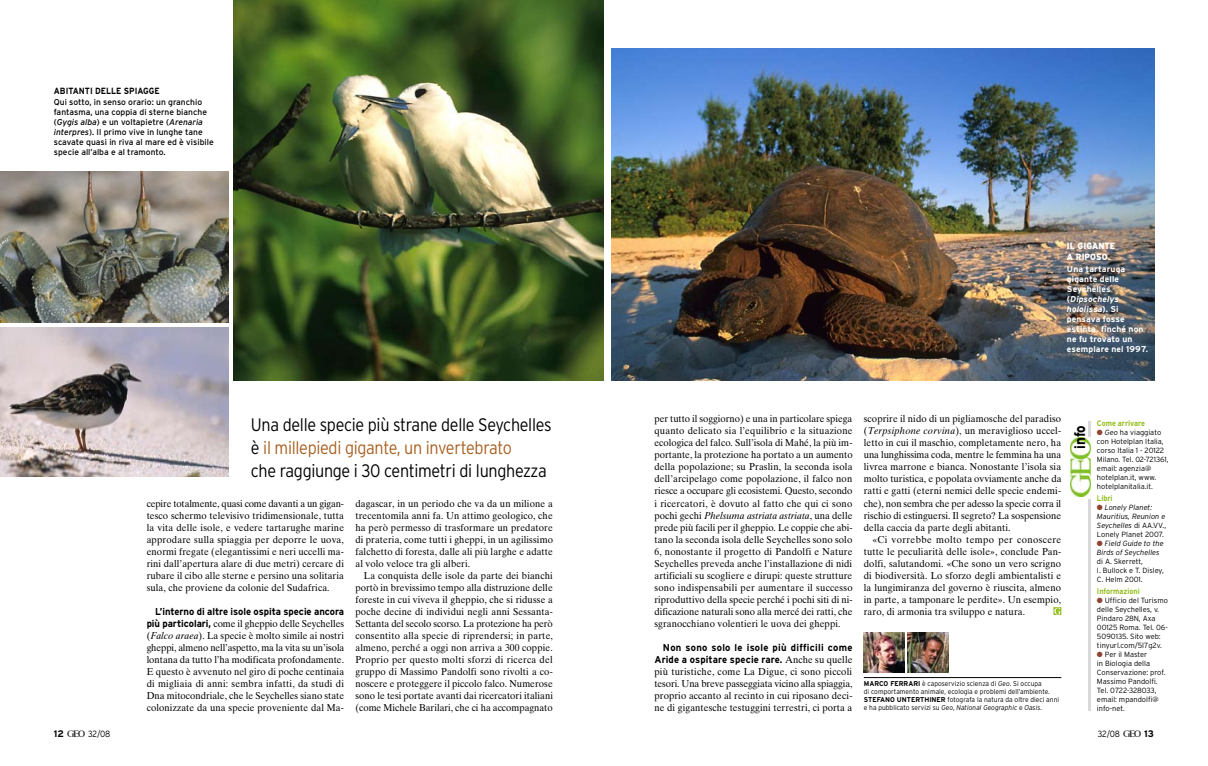
<style>
.page{position:relative;width:1208px;height:766px;background:#fff}
.page>*{position:absolute;margin:0;border:0;box-sizing:border-box;transform-origin:0 0}
.t1{font:300 18px/23px "Interstate";letter-spacing:-.02em;color:#000;scale:.9 1}
.t2{font:700 15px "Interstate";color:#000;scale:.9 1}
.t3{font:10px/12px "Times Ten LT Std";letter-spacing:.01em;color:#000;text-align:justify;scale:.95 1}
.t4{font:700 10px/12px "Interstate";letter-spacing:.01em;color:#000;text-align:right;scale:.95 1}
.t5{font:700 9px "Interstate";color:#000;scale:.9 1}
.t6{font:300 9px "Interstate";letter-spacing:-.01em;color:#000;scale:.9 1}
.t7{font:900 9px/11px "Interstate";letter-spacing:.01em;color:#fff;scale:.9 1}
.t8{font:8.5px/10px "Interstate";color:#000}
.t9{font:700 8.5px/10px "Interstate";letter-spacing:.01em;color:#fff}
.t10{font:700 8px "Interstate";color:#96bf21;scale:.9 1}
.t11{font:300 7.5px/9px "Interstate";color:#000}
.t12{font:italic 300 7.5px/9px "Interstate";color:#000}
.t13{font:300 7px/8px "Interstate";letter-spacing:.005em;color:#000;scale:.95 1}
.t14{font:700 7px "Interstate";letter-spacing:-.01em;color:#000;scale:.95 1}
.s1{font-style:italic}
.s2{color:#a85f20}
.s3{font-family:"Interstate";font-weight:700}
.s4{font-family:"Times Ten LT Std";font-weight:400}
.s5{font-weight:700}
.s6{color:#8f4534}
.s7{font-style:normal}
.s8{font-weight:700;font-size:9.5px}
.s9{font-family:"GEO Logo Font";font-weight:400;font-size:8.5px}
</style>
<div class="page">
<img style="left:234px;top:0;width:370px;height:381px">
<img style="left:612px;top:48px;width:542px;height:333px">
<img style="left:0;top:327px;width:228px;height:149px">
<img style="left:0;top:171px;width:228px;height:151px">
<hr style="left:1088px;top:421px;width:2px;height:289px;background:#d9dadb">
<img style="left:1075px;top:458px;width:16px;height:40px">
<hr style="left:1088px;top:460px;width:3px;height:29px;background:#fff">
<img style="left:1070px;top:437px;width:20px;height:59px">
<svg style="left:1087px;top:442px;width:4px;height:16px"></svg>
<hr style="left:864px;top:677px;width:197px;height:1px;background:#000">
<img style="left:864px;top:632px;width:40px;height:40px">
<img style="left:908px;top:632px;width:40px;height:40px">
<svg style="left:1053px;top:607px;width:8px;height:8px"></svg>
<p class="t5" style="left:54px;top:86px;width:23px">abitant</p>
<p class="t5" style="left:90px;top:86px;width:60px">i delle spiagg</p>
<p class="t5" style="left:155px;top:86px;width:7px">e</p>
<p class="t8" style="left:54px;top:97px;width:161px">Qui sotto, in senso orario: un granchio fantasma, una coppia di sterne bianche (<span class="s1">Gygis alba</span>) e un voltapietre (<span class="s1">Arenaria interpres</span>). Il primo vive in lunghe tane scavate quasi in riva al mare ed è visibile specie all’alba e al tramonto.</p>
<h1 class="t1" style="left:251px;top:412px;width:335px">Una delle specie più strane delle Seychelles è <span class="s2">il millepiedi gigante, un invertebrato<br></span>che raggiunge i 30 centimetri di lunghezza</h1>
<p class="t3" style="left:147px;top:497px;width:209px">cepire totalmente, quasi come davanti a un gigan&shy;tesco schermo televisivo tridimensionale, tutta la vita delle isole, e vedere tartarughe marine approdare sulla spiaggia per deporre le uova, enormi fregate (elegantissimi e neri uccelli ma&shy;rini dall’apertura alare di due metri) cercare di rubare il cibo alle sterne e persino una solitaria sula, che proviene da colonie del Sudafrica.</p>
<p class="t4" style="left:155px;top:604px;width:200px">L’interno di altre isole ospita specie ancora</p>
<p class="t3" style="left:147px;top:617px;width:209px"><span class="s3">più particolari,</span> come il gheppio delle Seychelles (<span class="s1">Falco araea</span>). La specie è molto simile ai nostri gheppi, almeno nell’aspetto, ma la vita su un’isola lontana da tutto l’ha modificata profondamente.<br>E questo è avvenuto nel giro di poche centinaia di migliaia di anni: sembra infatti, da studi di Dna mitocondriale, che le Seychelles siano state colonizzate da una specie proveniente dal Ma-</p>
<p class="t3" style="left:355px;top:497px;width:209px">dagascar, in un periodo che va da un milione a trecentomila anni fa. Un attimo geologico, che ha però permesso di trasformare un predatore di prateria, come tutti i gheppi, in un agilissimo falchetto di foresta, dalle ali più larghe e adatte al volo veloce tra gli alberi.</p>
<p class="t3" style="left:355px;top:569px;width:209px;text-indent:9px">La conquista delle isole da parte dei bianchi portò in brevissimo tempo alla distruzione delle foreste in cui viveva il gheppio, che si ridusse a poche decine di individui negli anni Sessanta-Settanta del secolo scorso. La protezione ha però consentito alla specie di riprendersi; in parte, almeno, perché a oggi non arriva a 300 coppie.<br>Proprio per questo molti sforzi di ricerca del gruppo di Massimo Pandolfi sono rivolti a co&shy;noscere e proteggere il piccolo falco. Numerose sono le tesi portate avanti dai ricercatori italiani (come Michele Barilari, che ci ha accompagnato</p>
<p class="t7" style="left:1067px;top:240px;width:54px">IL GIGANTE<br>A RIPOSO</p>
<p class="t9" style="left:1067px;top:263px;width:83px">Una tartaruga gigante delle<br>Seychelles (<span class="s1">Dipsochelys hololissa</span>). Si pensava fosse estinta, finché non ne fu trovato un esemplare nel 1997.</p>
<p class="t3" style="left:654px;top:413px;width:210px">per tutto il soggiorno) e una in particolare spiega quanto delicato sia l’equilibrio e la situazione ecologica del falco. Sull’isola di Mahé, la più im&shy;portante, la protezione ha portato a un aumento della popolazione; su Praslin, la seconda isola dell’arcipelago come popolazione, il falco non riesce a occupare gli ecosistemi. Questo, secondo i ricercatori, è dovuto al fatto che qui ci sono pochi gechi <span class="s1">Phelsuma astriata astriata</span>, una delle prede più facili per il gheppio. Le coppie che abi&shy;tano la seconda isola delle Seychelles sono solo 6, nonostante il progetto di Pandolfi e Nature Seychelles preveda anche l’installazione di nidi artificiali su scogliere e dirupi: queste strutture sono indispensabili per aumentare il successo riproduttivo della specie perché i pochi siti di ni&shy;dificazione naturali sono alla mercé dei ratti, che sgranocchiano volentieri le uova dei gheppi.</p>
<p class="t4" style="left:654px;top:640px;width:210px">Non sono solo le isole più difficili come<br>Aride a ospitare specie rare. <span class="s4">Anche su quelle</span></p>
<p class="t3" style="left:654px;top:665px;width:210px">più turistiche, come La Digue, ci sono piccoli tesori. Una breve passeggiata vicino alla spiaggia, proprio accanto al recinto in cui riposano deci&shy;ne di gigantesche testuggini terrestri, ci porta a</p>
<p class="t3" style="left:864px;top:413px;width:209px">scoprire il nido di un pigliamosche del paradiso (<span class="s1">Terpsiphone corvina</span>), un meraviglioso uccel&shy;letto in cui il maschio, completamente nero, ha una lunghissima coda, mentre le femmina ha una livrea marrone e bianca. Nonostante l’isola sia molto turistica, e popolata ovviamente anche da ratti e gatti (eterni nemici delle specie endemi&shy;che), non sembra che per adesso la specie corra il rischio di estinguersi. Il segreto? La sospensione della caccia da parte degli abitanti.</p>
<p class="t3" style="left:864px;top:533px;width:209px;text-indent:9px">«Ci vorrebbe molto tempo per conoscere tutte le peculiarità delle isole», conclude Pan&shy;dolfi, salutandomi. «Che sono un vero scrigno di biodiversità. Lo sforzo degli ambientalisti e la lungimiranza del governo è riuscita, almeno in parte, a tamponare le perdite». Un esempio, raro, di armonia tra sviluppo e natura.</p>
<p class="t13" style="left:864px;top:679px;width:197px"><span class="s5">marco ferrari</span> è caposervizio scienza di <span class="s1">Geo</span>. Si occupa<br>di comportamento animale, ecologia e problemi dell’ambiente.</p>
<p class="t14" style="left:864px;top:695px;width:38px">Stefano unt</p>
<p class="t13" style="left:864px;top:695px;width:207px;text-indent:47px"><span class="s5">erthin er</span> fotografa la natura da oltre dieci anni e ha pubblicato servizi su <span class="s1">Geo</span>, <span class="s1">National Geographic</span> e <span class="s1">Oasis</span>.</p>
<h2 class="t2" style="left:1071px;top:448px;width:27px;rotate:-90deg">info</h2>
<p class="t10" style="left:1097px;top:418px;width:55px">Come arrivare</p>
<p class="t11" style="left:1097px;top:427px;width:73px"><span class="s6">●</span> <span class="s1">Geo</span> ha viaggiato con Hotelplan Italia, corso Italia 1 - 20122<br>Milano. Tel. 02-721361, email: agenzia@ hotelplan.it, www. hotelplanitalia.it.</p>
<p class="t10" style="left:1097px;top:493px;width:19px">Libri</p>
<p class="t12" style="left:1097px;top:502px;width:71px"><span class="s6">●</span> Lonely Planet:<br>Mauritius, Reunion e<br>Seychelles <span class="s7">di AA.VV.,<br>Lonely Planet 2007.</span></p>
<p class="t12" style="left:1097px;top:538px;width:68px"><span class="s6">●</span> Field Guide to the<br>Birds of Seychelles</p>
<p class="t11" style="left:1097px;top:556px;width:68px">di A. Skerrett,<br>I. Bullock e T. Disley,<br>C. Helm 2001.</p>
<p class="t10" style="left:1097px;top:586px;width:49px">I nformazioni</p>
<p class="t11" style="left:1097px;top:595px;width:72px"><span class="s6">●</span> Ufficio del Turismo delle Seychelles, v.<br>Pindaro 28N, Axa<br>00125 Roma. Tel. 06-<br>5090135. Sito web: tinyurl.com/5l7g2v.</p>
<p class="t11" style="left:1097px;top:649px;width:70px"><span class="s6">●</span> Per il Master<br>in Biologia della<br>Conservazione: prof.<br>Massimo Pandolfi.<br>Tel. 0722-328033, email: mpandolfi@ info-net.</p>
<p class="t6" style="left:54px;top:728px;width:64px"><span class="s8">12</span> <span class="s9">g</span> 32/08</p>
<p class="t6" style="left:1098px;top:728px;width:63px">32/08 <span class="s9">g</span> <span class="s8">13</span></p>
</div>
